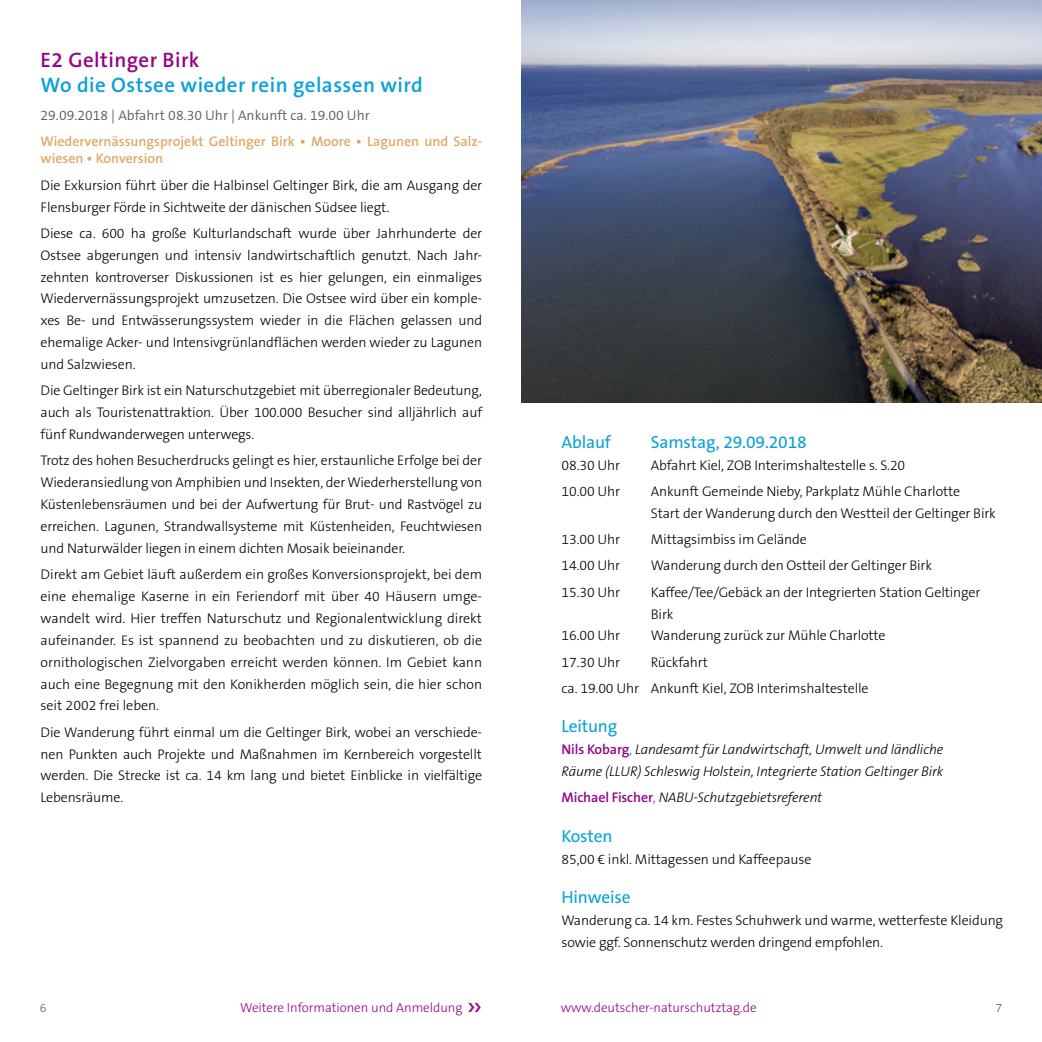
<style>
.page{position:relative;width:1042px;height:1042px;background:#fff}
.page>*{position:absolute;margin:0;border:0;box-sizing:border-box;transform-origin:0 0}
.Exkusionshead{font:600 21px/25.2px "The Sans B6";letter-spacing:.02em;color:#0aa1d7}
.Absatz_Überschrift{font:17.5px "The Sans B5 Plain";letter-spacing:-.01em;color:#0aa1d7}
.Fliesstext{font:300 14px/21.9px "The Sans B3";letter-spacing:-.01em;color:#000;text-align:justify}
.Ablaufliste{font:300 14px/21.9px "The Sans B3";letter-spacing:-.01em;color:#000}
.Fliesstext-2{font:italic 300 14px/21.9px "The Sans B3";letter-spacing:-.01em;color:#000}
.Einführungstext{font:600 14px/17.5px "The Sans B6";color:#ddab67}
.Datum_Uhrzeit{font:300 14px "The Sans B4";color:#5d5d5c}
.t1{font:300 13.12px "The Sans B3";letter-spacing:-.005em;color:#940587}
.t2{font:300 12.25px "The Sans B3";color:#5d5d5c}
.s1{color:#940587}
.s2{font-family:"The Sans B8";font-weight:800;font-size:21px}
.s3{font-family:"The Sans B6";font-weight:600;font-style:normal;color:#940587}
.s4{font-style:normal;font-size:14.88px;color:#5d5d5c}
</style>
<div class="page">
<img style="left:522px;top:0;width:520px;height:402px">
<p class="Exkusionshead" style="left:41px;top:48px;width:384px"><span class="s1">E2 Geltinger Birk<br></span>Wo die Ostsee wieder rein gelassen wird</p>
<p class="Datum_Uhrzeit" style="left:41px;top:108px;width:331px">29.09.2018 | Abfahrt 08.30 Uhr | Ankunft ca. 19.00 Uhr</p>
<p class="Einführungstext" style="left:41px;top:133px;width:443px">Wiedervernässungsprojekt Geltinger Birk <span class="s2">∙</span> Moore <span class="s2">∙</span> Lagunen und Salz&shy;wiesen <span class="s2">∙</span> Konversion</p>
<p class="Fliesstext" style="left:41px;top:175px;width:443px">Die Exkursion führt über die Halbinsel Geltinger Birk, die am Ausgang der<br>Flensburger Förde in Sichtweite der dänischen Südsee liegt.</p>
<p class="Fliesstext" style="left:41px;top:223px;width:443px">Diese ca. 600 ha große Kulturlandschaft wurde über Jahrhunderte der Ostsee abgerungen und intensiv landwirtschaftlich genutzt. Nach Jahr&shy;zehnten kontroverser Diskussionen ist es hier gelungen, ein einmaliges Wiedervernässungsprojekt umzusetzen. Die Ostsee wird über ein komple&shy;xes Be- und Entwässerungssystem wieder in die Flächen gelassen und ehemalige Acker- und Intensivgrünlandflächen werden wieder zu Lagunen und Salzwiesen.</p>
<p class="Fliesstext" style="left:41px;top:380px;width:443px">Die Geltinger Birk ist ein Naturschutzgebiet mit überregionaler Bedeutung, auch als Touristenattraktion. Über 100.000 Besucher sind alljährlich auf fünf Rundwanderwegen unterwegs.</p>
<p class="Fliesstext" style="left:41px;top:450px;width:443px">Trotz des hohen Besucherdrucks gelingt es hier, erstaunliche Erfolge bei der Wiederansiedlung von Amphibien und Insekten, der Wiederherstellung von Küstenlebensräumen und bei der Aufwertung für Brut- und Rastvögel zu erreichen. Lagunen, Strandwallsysteme mit Küstenheiden, Feuchtwiesen und Naturwälder liegen in einem dichten Mosaik beieinander.</p>
<p class="Fliesstext" style="left:41px;top:564px;width:443px">Direkt am Gebiet läuft außerdem ein großes Konversionsprojekt, bei dem eine ehemalige Kaserne in ein Feriendorf mit über 40 Häusern umge&shy;wandelt wird. Hier treffen Naturschutz und Regionalentwicklung direkt aufeinander. Es ist spannend zu beobachten und zu diskutieren, ob die ornithologischen Zielvorgaben erreicht werden können. Im Gebiet kann auch eine Begegnung mit den Konikherden möglich sein, die hier schon seit 2002 frei leben.</p>
<p class="Fliesstext" style="left:41px;top:721px;width:443px">Die Wanderung führt einmal um die Geltinger Birk, wobei an verschiede&shy;nen Punkten auch Projekte und Maßnahmen im Kernbereich vorgestellt werden. Die Strecke ist ca. 14 km lang und bietet Einblicke in vielfältige Lebensräume.</p>
<p class="Absatz_Überschrift" style="left:561px;top:433px;width:51px">Ablauf</p>
<p class="Absatz_Überschrift" style="left:651px;top:433px;width:157px">Samstag, 29.09.2018</p>
<p class="Ablaufliste" style="left:561px;top:455px;width:60px">08.30 Uhr</p>
<p class="Ablaufliste" style="left:651px;top:455px;width:256px">Abfahrt Kiel, ZOB Interimshaltestelle s. S.20</p>
<p class="Ablaufliste" style="left:561px;top:481px;width:60px">10.00 Uhr</p>
<p class="Ablaufliste" style="left:651px;top:481px;width:347px">Ankunft Gemeinde Nieby, Parkplatz Mühle Charlotte<br>Start der Wanderung durch den Westteil der Geltinger Birk</p>
<p class="Ablaufliste" style="left:561px;top:529px;width:60px">13.00 Uhr</p>
<p class="Ablaufliste" style="left:651px;top:529px;width:158px">Mittagsimbiss im Gelände</p>
<p class="Ablaufliste" style="left:561px;top:555px;width:60px">14.00 Uhr</p>
<p class="Ablaufliste" style="left:651px;top:555px;width:283px">Wanderung durch den Ostteil der Geltinger Birk</p>
<p class="Ablaufliste" style="left:561px;top:581px;width:60px">15.30 Uhr</p>
<p class="Ablaufliste" style="left:651px;top:581px;width:331px">Kaffee/Tee/Gebäck an der Integrierten Station Geltinger<br>Birk</p>
<p class="Ablaufliste" style="left:561px;top:625px;width:60px">16.00 Uhr</p>
<p class="Ablaufliste" style="left:651px;top:625px;width:236px">Wanderung zurück zur Mühle Charlotte</p>
<p class="Ablaufliste" style="left:561px;top:651px;width:60px">17.30 Uhr</p>
<p class="Ablaufliste" style="left:651px;top:651px;width:59px">Rückfahrt</p>
<p class="Ablaufliste" style="left:561px;top:678px;width:309px">ca. 19.00 Uhr Ankunft Kiel, ZOB Interimshaltestelle</p>
<p class="Absatz_Überschrift" style="left:561px;top:717px;width:57px">Leitung</p>
<p class="Fliesstext-2" style="left:561px;top:739px;width:383px"><span class="s3">Nils Kobarg</span><span class="s4">,</span> Landesamt für Landwirtschaft, Umwelt und ländliche<br>Räume (LLUR) Schleswig Holstein, Integrierte Station Geltinger Birk</p>
<p class="Fliesstext-2" style="left:561px;top:787px;width:262px"><span class="s3">Michael Fischer</span><span class="s4">,</span> NABU-Schutzgebietsreferent</p>
<p class="Absatz_Überschrift" style="left:561px;top:826px;width:53px">Kosten</p>
<p class="Ablaufliste" style="left:561px;top:848px;width:251px">85,00 € inkl. Mittagessen und Kaffeepause</p>
<p class="Absatz_Überschrift" style="left:561px;top:888px;width:71px">Hinweise</p>
<p class="Fliesstext" style="left:561px;top:910px;width:443px">Wanderung ca. 14 km. Festes Schuhwerk und warme, wetterfeste Kleidung sowie ggf. Sonnenschutz werden dringend empfohlen.</p>
<p class="t2" style="left:40px;top:1002px;width:8px">6</p>
<p class="t1" style="left:240px;top:1001px;width:224px">Weitere Informationen und Anmeldung</p>
<p class="t1" style="left:561px;top:1001px;width:198px">www.deutscher-naturschutztag.de</p>
<p class="t2" style="left:995px;top:1002px;width:8px">7</p>
</div>
